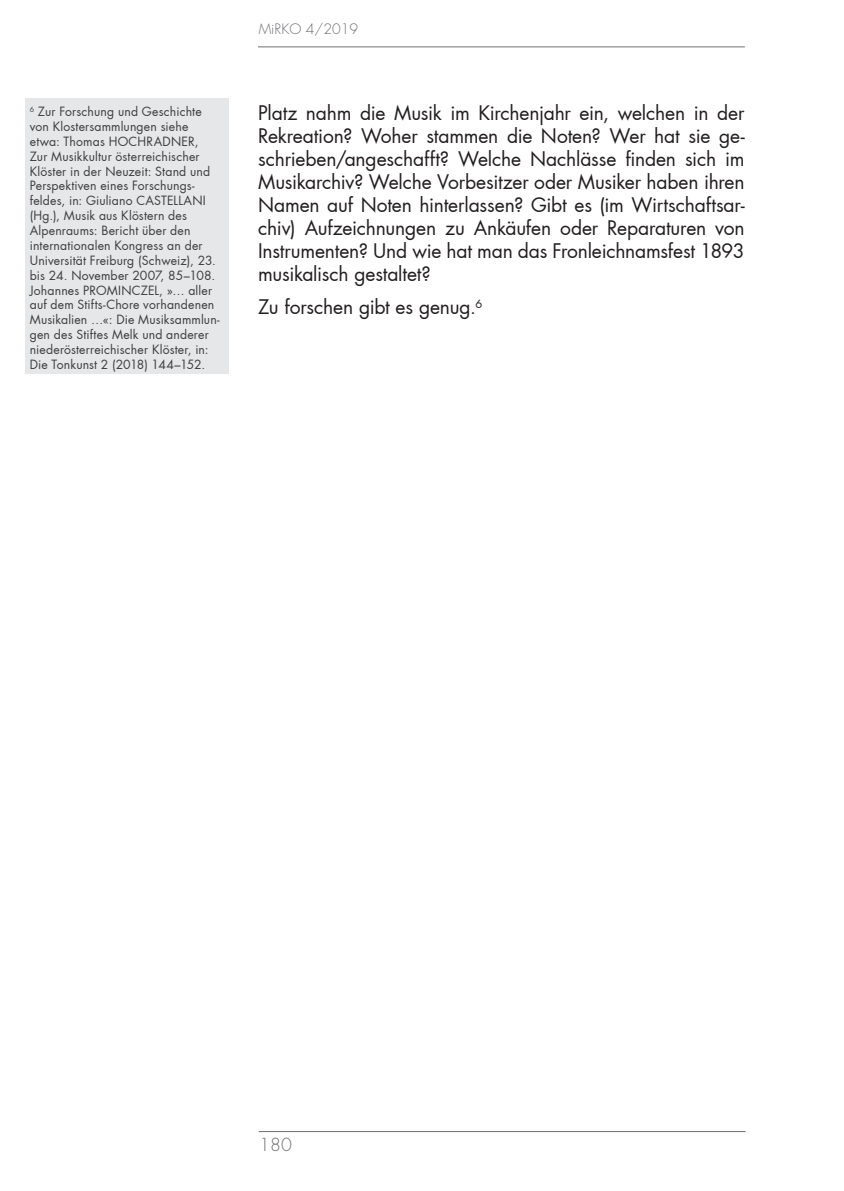
<style>
.page{position:relative;width:844px;height:1191px;background:#fff}
.page>*{position:absolute;margin:0;border:0;box-sizing:border-box;transform-origin:0 0}
.t1{font:19.25px/23.1px "Futura";letter-spacing:-.015em;color:#231f20;text-align:justify}
.t2{font:300 17.5px "Futura";color:#6d6e71}
.t3{font:300 14px "Futura";color:#6d6e71}
.t4{font:12.25px/14.9px "Futura";letter-spacing:.01em;color:#3e3e3f}
</style>
<div class="page">
<hr style="left:258px;top:47px;width:486px;height:1px;background:#6d6e71">
<hr style="left:259px;top:1131px;width:486px;height:1px;background:#6d6e71">
<div style="left:25px;top:98px;width:203px;height:276px;background:#e6e7e9"></div>
<p class="t4" style="left:30px;top:104px;width:191px"><sup>6</sup> Zur Forschung und Geschichte von Klostersammlungen siehe etwa: Thomas HOCHRADNER,<br>Zur Musikkultur österreichischer<br>Klöster in der Neuzeit: Stand und<br>Perspektiven eines Forschungs&shy;feldes, in: Giuliano CASTELLANI (Hg.), Musik aus Klöstern des<br>Alpenraums: Bericht über den internationalen Kongress an der<br>Universität Freiburg (Schweiz), 23. bis 24. November 2007, 85–108.<br>Johannes PROMINCZEL, »… aller auf dem Stifts-Chore vorhandenen<br>Musikalien …«: Die Musiksammlun&shy;gen des Stiftes Melk und anderer niederösterreichischer Klöster, in:<br>Die Tonkunst 2 (2018) 144–152.</p>
<p class="t3" style="left:259px;top:20px;width:101px">MiRKO 4/2019</p>
<p class="t1" style="left:258px;top:101px;width:488px">Platz nahm die Musik im Kirchenjahr ein, welchen in der Rekreation? Woher stammen die Noten? Wer hat sie ge&shy;schrieben/angeschafft? Welche Nachlässe finden sich im Musikarchiv? Welche Vorbesitzer oder Musiker haben ihren Namen auf Noten hinterlassen? Gibt es (im Wirtschaftsar&shy;chiv) Aufzeichnungen zu Ankäufen oder Reparaturen von Instrumenten? Und wie hat man das Fronleichnamsfest 1893 musikalisch gestaltet?</p>
<h1 class="t1" style="left:258px;top:295px;width:225px">Zu forschen gibt es genug.<sup>6</sup></h1>
<h2 class="t2" style="left:259px;top:1134px;width:34px">180</h2>
</div>
